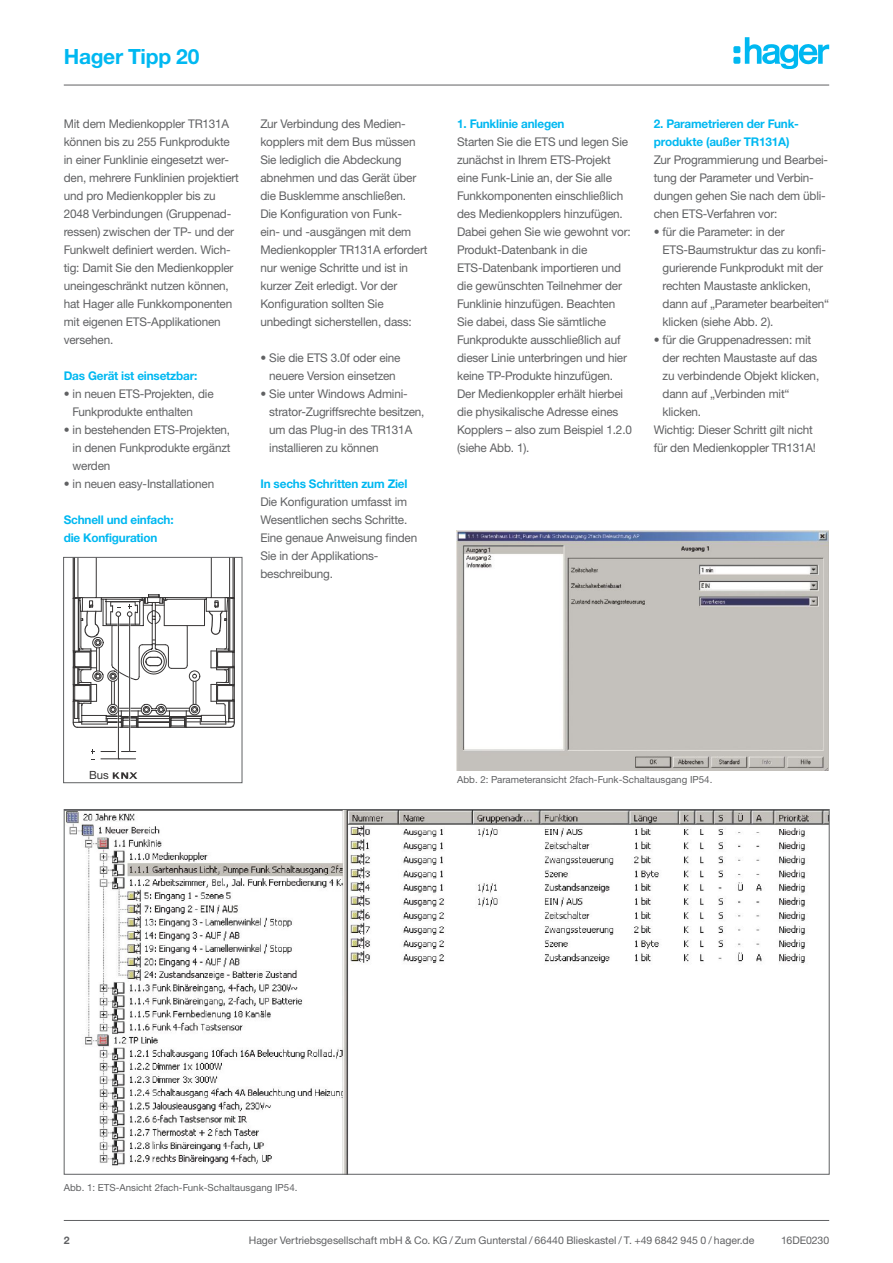
<style>
.page{position:relative;width:893px;height:1263px;background:#fff}
.page>*{position:absolute;margin:0;border:0;box-sizing:border-box;transform-origin:0 0}
.t1{font:700 21px "Helvetica Neue LTW1 G";letter-spacing:-.015em;color:#00b8f1}
.t2{font:12px/18px "Helvetica Neue LTW1 G";letter-spacing:-.015em;color:#606163}
.t3{font:700 12px/18px "Helvetica Neue LTW1 G";letter-spacing:-.015em;color:#00b8f1}
.t4{font:11.25px "Helvetica Neue";color:#373535}
.t5{font:10.5px "Helvetica Neue LTW1 G";color:#606163}
.t6{font:700 10.5px "Helvetica Neue LTW1 G";color:#606163}
.t7{font:9.75px "Helvetica Neue LTW1 G";color:#606163}
</style>
<div class="page">
<hr style="left:64px;top:85px;width:765px;height:1px;background:#606163">
<hr style="left:64px;top:1220px;width:765px;height:1px;background:#606163">
<svg style="left:745px;top:37px;width:84px;height:32px"></svg>
<div style="left:733px;top:46px;width:7px;height:7px;background:#00b8f1;border-radius:2px"></div>
<div style="left:733px;top:57px;width:7px;height:7px;background:#00b8f1;border-radius:2px"></div>
<img style="left:66px;top:811px;width:762px;height:362px">
<svg style="left:73px;top:559px;width:162px;height:201px"></svg>
<svg style="left:113px;top:772px;width:24px;height:7px"></svg>
<div style="left:63px;top:557px;width:179px;height:226px;border:1px solid #606163"></div>
<img style="left:457px;top:530px;width:372px;height:241px">
<h1 class="t1" style="left:64px;top:43px;width:137px">Hager Tipp 20</h1>
<p class="t2" style="left:64px;top:114px;width:177px">Mit dem Medienkoppler TR131A können bis zu 255 Funkprodukte in einer Funklinie eingesetzt wer&shy;den, mehrere Funklinien projektiert und pro Medienkoppler bis zu<br>2048 Verbindungen (Gruppenad&shy;ressen) zwischen der TP- und der<br>Funkwelt definiert werden. Wich&shy;tig: Damit Sie den Medienkoppler uneingeschränkt nutzen können, hat Hager alle Funkkomponenten mit eigenen ETS-Applikationen versehen.</p>
<p class="t3" style="left:64px;top:366px;width:135px">Das Gerät ist einsetzbar:</p>
<p class="t2" style="left:73px;top:384px;width:143px;text-indent:-9px">• in neuen ETS-Projekten, die<br>Funkprodukte enthalten</p>
<p class="t2" style="left:73px;top:420px;width:159px;text-align:justify;text-indent:-9px">• in bestehenden ETS-Projekten, in denen Funkprodukte ergänzt werden</p>
<p class="t2" style="left:64px;top:474px;width:152px">• in neuen easy-Installationen</p>
<p class="t3" style="left:64px;top:510px;width:111px">Schnell und einfach: die Konfiguration</p>
<p class="t2" style="left:260px;top:114px;width:169px">Zur Verbindung des Medien&shy;kopplers mit dem Bus müssen<br>Sie lediglich die Abdeckung abnehmen und das Gerät über die Busklemme anschließen.<br>Die Konfiguration von Funk-<br>ein- und -ausgängen mit dem<br>Medienkoppler TR131A erfordert nur wenige Schritte und ist in kurzer Zeit erledigt. Vor der<br>Konfiguration sollten Sie unbedingt sicherstellen, dass:</p>
<p class="t2" style="left:260px;top:348px;width:142px;text-align:center">• Sie die ETS 3.0f oder eine neuere Version einsetzen</p>
<p class="t2" style="left:269px;top:384px;width:157px;text-indent:-9px">• Sie unter Windows Admini&shy;strator-Zugriffsrechte besitzen, um das Plug-in des TR131A installieren zu können</p>
<p class="t3" style="left:260px;top:474px;width:149px">In sechs Schritten zum Ziel</p>
<p class="t2" style="left:260px;top:492px;width:158px">Die Konfiguration umfasst im<br>Wesentlichen sechs Schritte.<br>Eine genaue Anweisung finden<br>Sie in der Applikations&shy;beschreibung.</p>
<p class="t3" style="left:457px;top:114px;width:109px">1. Funklinie anlegen</p>
<p class="t2" style="left:457px;top:132px;width:176px">Starten Sie die ETS und legen Sie zunächst in Ihrem ETS-Projekt eine Funk-Linie an, der Sie alle<br>Funkkomponenten einschließlich des Medienkopplers hinzufügen.<br>Dabei gehen Sie wie gewohnt vor:<br>Produkt-Datenbank in die<br>ETS-Datenbank importieren und die gewünschten Teilnehmer der<br>Funklinie hinzufügen. Beachten<br>Sie dabei, dass Sie sämtliche<br>Funkprodukte ausschließlich auf dieser Linie unterbringen und hier keine TP-Produkte hinzufügen.<br>Der Medienkoppler erhält hierbei die physikalische Adresse eines<br>Kopplers – also zum Beispiel 1.2.0 (siehe Abb. 1).</p>
<p class="t3" style="left:654px;top:114px;width:147px">2. Parametrieren der Funk&shy;produkte (außer TR131A)</p>
<p class="t2" style="left:654px;top:150px;width:176px">Zur Programmierung und Bearbei&shy;tung der Parameter und Verbin&shy;dungen gehen Sie nach dem übli&shy;chen ETS-Verfahren vor:</p>
<p class="t2" style="left:663px;top:222px;width:168px;text-indent:-9px">• für die Parameter: in der<br>ETS-Baumstruktur das zu konfi&shy;gurierende Funkprodukt mit der rechten Maustaste anklicken, dann auf „Parameter bearbeiten“ klicken (siehe Abb. 2).</p>
<p class="t2" style="left:654px;top:330px;width:159px">• für die Gruppenadressen: mit</p>
<p class="t2" style="left:663px;top:348px;width:156px">der rechten Maustaste auf das</p>
<p class="t2" style="left:663px;top:366px;width:158px">zu verbindende Objekt klicken,</p>
<p class="t2" style="left:663px;top:384px;width:128px">dann auf „Verbinden mit“</p>
<p class="t2" style="left:663px;top:402px;width:40px">klicken.</p>
<p class="t2" style="left:654px;top:420px;width:161px">Wichtig: Dieser Schritt gilt nicht</p>
<p class="t2" style="left:654px;top:438px;width:164px">für den Medienkoppler TR131A!</p>
<p class="t4" style="left:89px;top:766px;width:21px">Bus</p>
<p class="t7" style="left:457px;top:773px;width:257px">Abb. 2: Parameteransicht 2fach-Funk-Schaltausgang IP54.</p>
<p class="t7" style="left:64px;top:1181px;width:235px">Abb. 1: ETS-Ansicht 2fach-Funk-Schaltausgang IP54.</p>
<p class="t6" style="left:64px;top:1233px;width:7px">2</p>
<p class="t5" style="left:249px;top:1233px;width:507px">Hager Vertriebsgesellschaft mbH &amp; Co. KG / Zum Gunterstal / 66440 Blieskastel / T. +49 6842 945 0 / hager.de</p>
<p class="t5" style="left:781px;top:1233px;width:49px">16DE0230</p>
</div>
